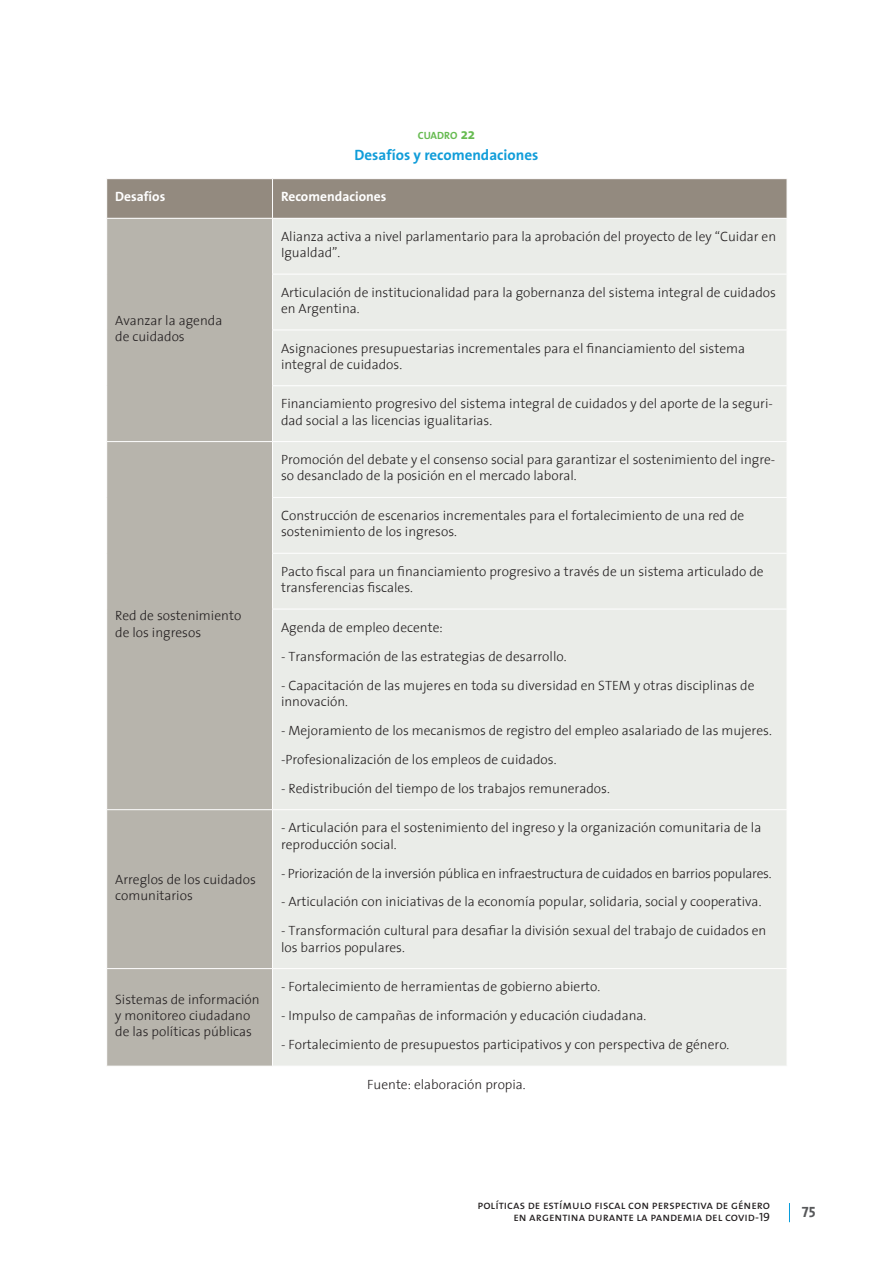
<style>
.page{position:relative;width:893px;height:1263px;background:#fff}
.page>*{position:absolute;margin:0;border:0;box-sizing:border-box;transform-origin:0 0}
.t1{font:700 15px "The Sans";color:#119dd9}
.t2{font:15px "The Sans Bold Caps";color:#57585a}
.t3{font:300 13.5px/16.2px "The Sans";color:#231f20}
.t4{font:300 13.5px "The Sans";letter-spacing:-.02em;color:#231f20}
.t5{font:700 13.5px "The Sans";color:#fff}
.t6{font:12px/12px "The Sans Regular Caps";color:#231f20;text-align:right}
.t7{font:700 10.5px "The Sans";color:#67bb51}
.s1{font-size:15px}
</style>
<div class="page">
<svg style="left:789px;top:1203px;width:1px;height:19px"></svg>
<div style="left:107px;top:179px;width:680px;height:39px;background:#938a7f"></div>
<div style="left:107px;top:219px;width:165px;height:847px;background:#b7b4ac"></div>
<div style="left:273px;top:219px;width:514px;height:847px;background:#eaece8"></div>
<hr style="left:272px;top:179px;width:1px;height:39px;background:#fff">
<hr style="left:272px;top:274px;width:515px;height:1px;background:#fff">
<hr style="left:272px;top:330px;width:515px;height:1px;background:#fff">
<hr style="left:272px;top:385px;width:515px;height:1px;background:#fff">
<hr style="left:106px;top:441px;width:167px;height:1px;background:#fff">
<hr style="left:273px;top:441px;width:514px;height:1px;background:#fff">
<hr style="left:272px;top:497px;width:515px;height:1px;background:#fff">
<hr style="left:272px;top:553px;width:515px;height:1px;background:#fff">
<hr style="left:272px;top:609px;width:515px;height:1px;background:#fff">
<hr style="left:106px;top:809px;width:167px;height:1px;background:#fff">
<hr style="left:273px;top:809px;width:514px;height:1px;background:#fff">
<hr style="left:106px;top:968px;width:167px;height:1px;background:#fff">
<hr style="left:273px;top:968px;width:514px;height:1px;background:#fff">
<p class="t7" style="left:418px;top:126px;width:59px">CUADRO <span class="s1">22</span></p>
<p class="t1" style="left:355px;top:142px;width:185px">Desafíos y recomendaciones</p>
<p class="t5" style="left:115px;top:185px;width:52px">Desafíos</p>
<p class="t5" style="left:281px;top:185px;width:107px">Recomendaciones</p>
<p class="t3" style="left:115px;top:311px;width:109px">Avanzar la agenda de cuidados</p>
<p class="t3" style="left:115px;top:607px;width:128px">Red de sostenimiento de los ingresos</p>
<p class="t3" style="left:115px;top:871px;width:142px">Arreglos de los cuidados comunitarios</p>
<p class="t3" style="left:115px;top:991px;width:146px">Sistemas de información y monitoreo ciudadano de las políticas públicas</p>
<p class="t3" style="left:281px;top:228px;width:497px">Alianza activa a nivel parlamentario para la aprobación del proyecto de ley “Cuidar en<br>Igualdad”.</p>
<p class="t3" style="left:281px;top:284px;width:496px">Articulación de institucionalidad para la gobernanza del sistema integral de cuidados en Argentina.</p>
<p class="t3" style="left:281px;top:339px;width:466px">Asignaciones presupuestarias incrementales para el financiamiento del sistema integral de cuidados.</p>
<p class="t3" style="left:281px;top:395px;width:493px">Financiamiento progresivo del sistema integral de cuidados y del aporte de la seguri&shy;dad social a las licencias igualitarias.</p>
<p class="t3" style="left:281px;top:451px;width:496px">Promoción del debate y el consenso social para garantizar el sostenimiento del ingre&shy;so desanclado de la posición en el mercado laboral.</p>
<p class="t3" style="left:281px;top:507px;width:465px">Construcción de escenarios incrementales para el fortalecimiento de una red de sostenimiento de los ingresos.</p>
<p class="t3" style="left:281px;top:563px;width:484px">Pacto fiscal para un financiamiento progresivo a través de un sistema articulado de transferencias fiscales.</p>
<p class="t3" style="left:281px;top:619px;width:163px">Agenda de empleo decente:</p>
<p class="t3" style="left:281px;top:647px;width:287px">- Transformación de las estrategias de desarrollo.</p>
<p class="t3" style="left:281px;top:676px;width:475px">- Capacitación de las mujeres en toda su diversidad en STEM y otras disciplinas de innovación.</p>
<p class="t3" style="left:281px;top:715px;width:492px;line-height:29px">- Mejoramiento de los mecanismos de registro del empleo asalariado de las mujeres. -Profesionalización de los empleos de cuidados.</p>
<p class="t3" style="left:281px;top:780px;width:330px">- Redistribución del tiempo de los trabajos remunerados.</p>
<p class="t3" style="left:281px;top:819px;width:482px">- Articulación para el sostenimiento del ingreso y la organización comunitaria de la reproducción social.</p>
<p class="t4" style="left:281px;top:862px;width:492px">- Priorización de la inversión pública en infraestructura de cuidados en barrios populares.</p>
<p class="t3" style="left:281px;top:893px;width:482px">- Articulación con iniciativas de la economía popular, solidaria, social y cooperativa.</p>
<p class="t3" style="left:281px;top:922px;width:487px">- Transformación cultural para desafiar la división sexual del trabajo de cuidados en los barrios populares.</p>
<p class="t3" style="left:281px;top:978px;width:321px">- Fortalecimiento de herramientas de gobierno abierto.</p>
<p class="t3" style="left:281px;top:1007px;width:367px">- Impulso de campañas de información y educación ciudadana.</p>
<p class="t3" style="left:281px;top:1036px;width:450px">- Fortalecimiento de presupuestos participativos y con perspectiva de género.</p>
<p class="t3" style="left:367px;top:1076px;width:160px">Fuente: elaboración propia.</p>
<p class="t6" style="left:477px;top:1199px;width:294px">políticas de estímulo fiscal con perspectiva de género en argentina durante la pandemia del covid-19</p>
<p class="t2" style="left:802px;top:1199px;width:15px">75</p>
</div>
